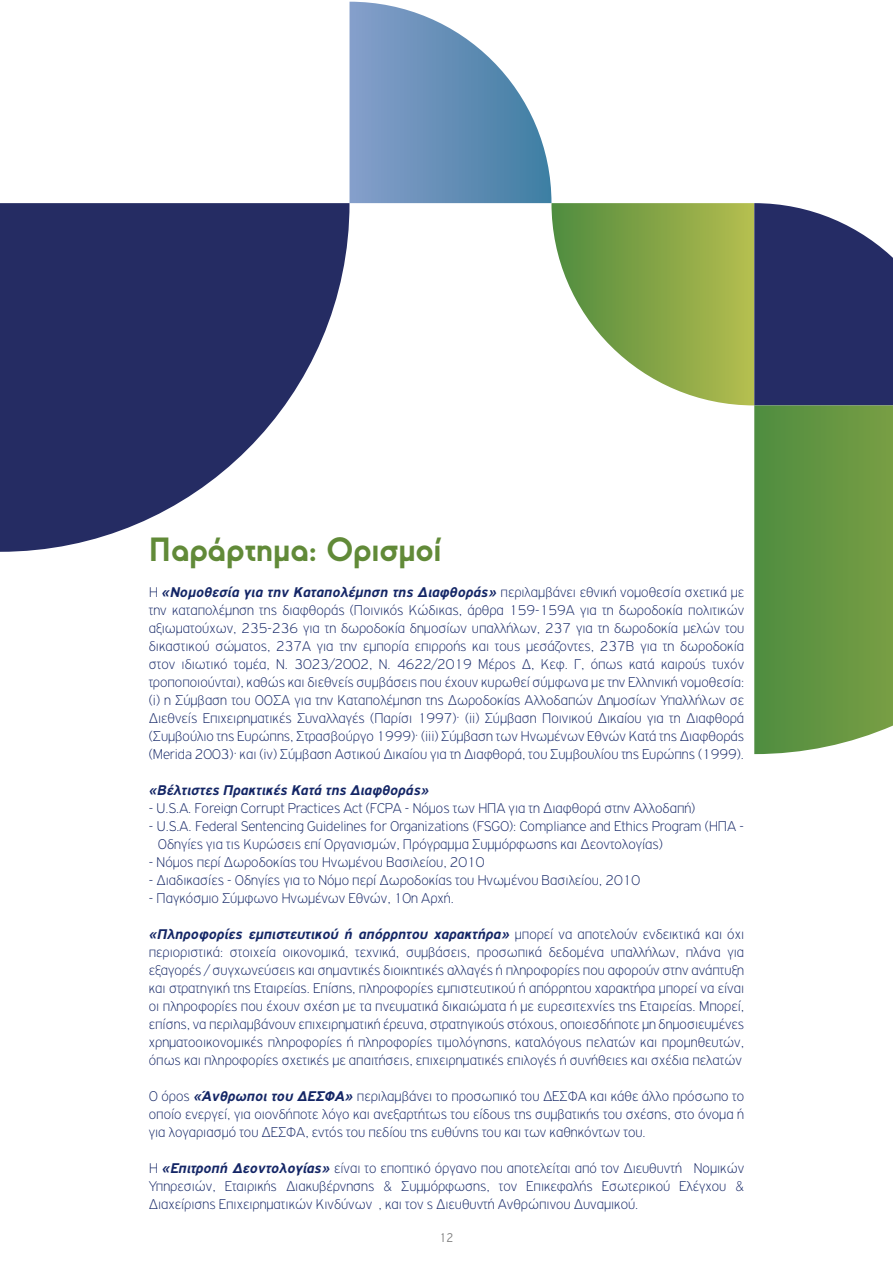
<style>
.page{position:relative;width:893px;height:1263px;background:#fff}
.page>*{position:absolute;margin:0;border:0;box-sizing:border-box;transform-origin:0 0}
.t1{font:700 33px "PF Universal";color:#618a38}
.t2{font:100 15px/18px "PF Highway Gothic";color:#142666;text-align:justify}
.t3{font:italic 700 15px "PF Highway Gothic";color:#142666}
.t4{font:300 13.5px "PF Highway Gothic Cond";color:#808080}
.s1{font-weight:700;font-style:italic}
</style>
<div class="page">
<svg style="left:349px;top:2px;width:544px;height:403px"></svg>
<svg style="left:754px;top:405px;width:139px;height:349px;background:#679847"></svg>
<svg style="left:0;top:203px;width:349px;height:349px;fill:#252c63"></svg>
<h1 class="t1" style="left:149px;top:530px;width:294px">Παράρτημα: Ορισμοί</h1>
<p class="t2" style="left:149px;top:584px;width:597px">Η <span class="s1">«Νομοθεσία για την Καταπολέμηση της Διαφθοράς»</span> περιλαμβάνει εθνική νομοθεσία σχετικά με την καταπολέμηση της διαφθοράς (Ποινικός Κώδικας, άρθρα 159-159A για τη δωροδοκία πολιτικών αξιωματούχων, 235-236 για τη δωροδοκία δημοσίων υπαλλήλων, 237 για τη δωροδοκία μελών του δικαστικού σώματος, 237A για την εμπορία επιρροής και τους μεσάζοντες, 237B για τη δωροδοκία στον ιδιωτικό τομέα, Ν. 3023/2002, Ν. 4622/2019 Μέρος Δ, Κεφ. Γ, όπως κατά καιρούς τυχόν τροποποιούνται), καθώς και διεθνείς συμβάσεις που έχουν κυρωθεί σύμφωνα με την Ελληνική νομοθεσία: (i) η Σύμβαση του ΟΟΣΑ για την Καταπολέμηση της Δωροδοκίας Αλλοδαπών Δημοσίων Υπαλλήλων σε Διεθνείς Επιχειρηματικές Συναλλαγές (Παρίσι 1997)· (ii) Σύμβαση Ποινικού Δικαίου για τη Διαφθορά (Συμβούλιο της Ευρώπης, Στρασβούργο 1999)· (iii) Σύμβαση των Ηνωμένων Εθνών Κατά της Διαφθοράς (Merida 2003)· και (iv) Σύμβαση Αστικού Δικαίου για τη Διαφθορά, του Συμβουλίου της Ευρώπης (1999).</p>
<p class="t3" style="left:149px;top:782px;width:282px">«Βέλτιστες Πρακτικές Κατά της Διαφθοράς»</p>
<p class="t2" style="left:149px;top:800px;width:548px">- U.S.A. Foreign Corrupt Practices Act (FCPA - Νόμος των ΗΠΑ για τη Διαφθορά στην Αλλοδαπή)</p>
<p class="t2" style="left:158px;top:818px;width:588px;text-indent:-9px">- U.S.A. Federal Sentencing Guidelines for Organizations (FSGO): Compliance and Ethics Program (ΗΠΑ -<br>Οδηγίες για τις Κυρώσεις επί Οργανισμών, Πρόγραμμα Συμμόρφωσης και Δεοντολογίας)</p>
<p class="t2" style="left:149px;top:854px;width:337px">- Νόμος περί Δωροδοκίας του Ηνωμένου Βασιλείου, 2010</p>
<p class="t2" style="left:149px;top:872px;width:493px">- Διαδικασίες - Οδηγίες για το Νόμο περί Δωροδοκίας του Ηνωμένου Βασιλείου, 2010</p>
<p class="t2" style="left:149px;top:890px;width:307px">- Παγκόσμιο Σύμφωνο Ηνωμένων Εθνών, 10η Αρχή.</p>
<p class="t2" style="left:149px;top:926px;width:597px"><span class="s1">«Πληροφορίες εμπιστευτικού ή απόρρητου χαρακτήρα»</span> μπορεί να αποτελούν ενδεικτικά και όχι περιοριστικά: στοιχεία οικονομικά, τεχνικά, συμβάσεις, προσωπικά δεδομένα υπαλλήλων, πλάνα για εξαγορές / συγχωνεύσεις και σημαντικές διοικητικές αλλαγές ή πληροφορίες που αφορούν στην ανάπτυξη και στρατηγική της Εταιρείας. Επίσης, πληροφορίες εμπιστευτικού ή απόρρητου χαρακτήρα μπορεί να είναι οι πληροφορίες που έχουν σχέση με τα πνευματικά δικαιώματα ή με ευρεσιτεχνίες της Εταιρείας. Μπορεί, επίσης, να περιλαμβάνουν επιχειρηματική έρευνα, στρατηγικούς στόχους, οποιεσδήποτε μη δημοσιευμένες χρηματοοικονομικές πληροφορίες ή πληροφορίες τιμολόγησης, καταλόγους πελατών και προμηθευτών, όπως και πληροφορίες σχετικές με απαιτήσεις, επιχειρηματικές επιλογές ή συνήθειες και σχέδια πελατών</p>
<p class="t2" style="left:149px;top:1088px;width:597px">Ο όρος <span class="s1">«Άνθρωποι του ΔΕΣΦΑ»</span> περιλαμβάνει το προσωπικό του ΔΕΣΦΑ και κάθε άλλο πρόσωπο το οποίο ενεργεί, για οιονδήποτε λόγο και ανεξαρτήτως του είδους της συμβατικής του σχέσης, στο όνομα ή για λογαριασμό του ΔΕΣΦΑ, εντός του πεδίου της ευθύνης του και των καθηκόντων του.</p>
<p class="t2" style="left:149px;top:1160px;width:597px">Η <span class="s1">«Επιτροπή Δεοντολογίας»</span> είναι το εποπτικό όργανο που αποτελείται από τον Διευθυντή Νομικών Υπηρεσιών, Εταιρικής Διακυβέρνησης &amp; Συμμόρφωσης, τον Επικεφαλής Εσωτερικού Ελέγχου &amp; Διαχείρισης Επιχειρηματικών Κινδύνων , και τον ς Διευθυντή Ανθρώπινου Δυναμικού.</p>
<p class="t4" style="left:439px;top:1231px;width:16px">12</p>
</div>
